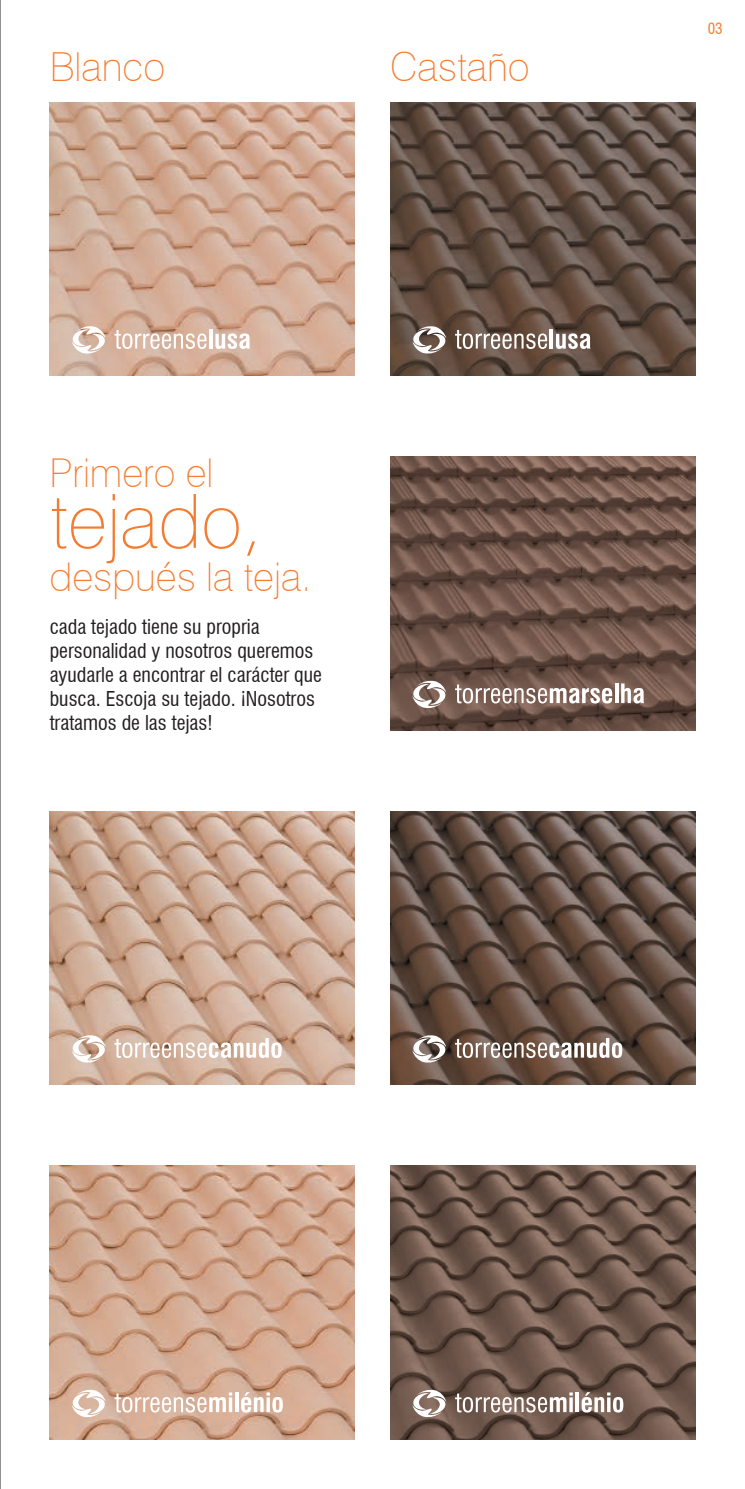
<style>
.page{position:relative;width:745px;height:1489px;background:#fff}
.page>*{position:absolute;margin:0;border:0;box-sizing:border-box;transform-origin:0 0}
.t1{font:100 75px "Swiss 721 BT";color:#f47c31}
.t2{font:100 40px "Swiss 721 BT";color:#f47c31}
.t3{font:100 39.75px "Swiss 721 BT";color:#f47c31}
.t4{font:condensed 20px/24px "Swiss 721 BT";color:#231f20}
.t5{font:condensed 15px "Swiss 721 BT";color:#f47c31}
</style>
<div class="page">
<img style="left:390px;top:457px;width:304px;height:273px">
<svg style="left:412px;top:680px;width:34px;height:29px"></svg>
<svg style="left:455px;top:684px;width:157px;height:19px"></svg>
<hr style="left:614px;top:683px;width:3px;height:20px;background:#fff">
<svg style="left:620px;top:683px;width:23px;height:20px"></svg>
<hr style="left:0;top:0;width:1px;height:1488px;background:#231f20">
<img style="left:390px;top:1165px;width:304px;height:274px">
<svg style="left:455px;top:1392px;width:117px;height:20px"></svg>
<hr style="left:575px;top:1392px;width:3px;height:19px;background:#fff">
<svg style="left:581px;top:1391px;width:42px;height:21px"></svg>
<svg style="left:412px;top:1388px;width:34px;height:29px"></svg>
<img style="left:50px;top:102px;width:304px;height:274px">
<svg style="left:72px;top:325px;width:34px;height:29px"></svg>
<svg style="left:114px;top:330px;width:92px;height:19px"></svg>
<hr style="left:209px;top:329px;width:3px;height:19px;background:#fff">
<svg style="left:215px;top:333px;width:35px;height:16px"></svg>
<img style="left:390px;top:102px;width:304px;height:274px">
<svg style="left:412px;top:325px;width:34px;height:29px"></svg>
<svg style="left:455px;top:330px;width:91px;height:19px"></svg>
<hr style="left:549px;top:329px;width:3px;height:19px;background:#fff">
<svg style="left:555px;top:333px;width:35px;height:16px"></svg>
<img style="left:50px;top:811px;width:304px;height:273px">
<svg style="left:72px;top:1034px;width:34px;height:29px"></svg>
<svg style="left:114px;top:1037px;width:167px;height:20px"></svg>
<img style="left:390px;top:811px;width:304px;height:273px">
<svg style="left:412px;top:1034px;width:34px;height:29px"></svg>
<svg style="left:455px;top:1037px;width:167px;height:20px"></svg>
<img style="left:50px;top:1165px;width:304px;height:274px">
<svg style="left:114px;top:1392px;width:118px;height:20px"></svg>
<hr style="left:235px;top:1392px;width:3px;height:19px;background:#fff">
<svg style="left:241px;top:1391px;width:41px;height:21px"></svg>
<svg style="left:72px;top:1388px;width:34px;height:29px"></svg>
<h2 class="t2" style="left:50px;top:42px;width:117px">Blanco</h2>
<h2 class="t2" style="left:390px;top:42px;width:141px">Castaño</h2>
<h3 class="t3" style="left:50px;top:448px;width:165px">Primero el</h3>
<h1 class="t1" style="left:50px;top:475px;width:213px">tejado,</h1>
<h3 class="t3" style="left:50px;top:552px;width:263px">después la teja.</h3>
<p class="t4" style="left:50px;top:615px;width:273px">cada tejado tiene su propria personalidad y nosotros queremos ayudarle a encontrar el carácter que busca. Escoja su tejado. ¡Nosotros tratamos de las tejas!</p>
<p class="t5" style="left:707px;top:19px;width:16px">03</p>
</div>
